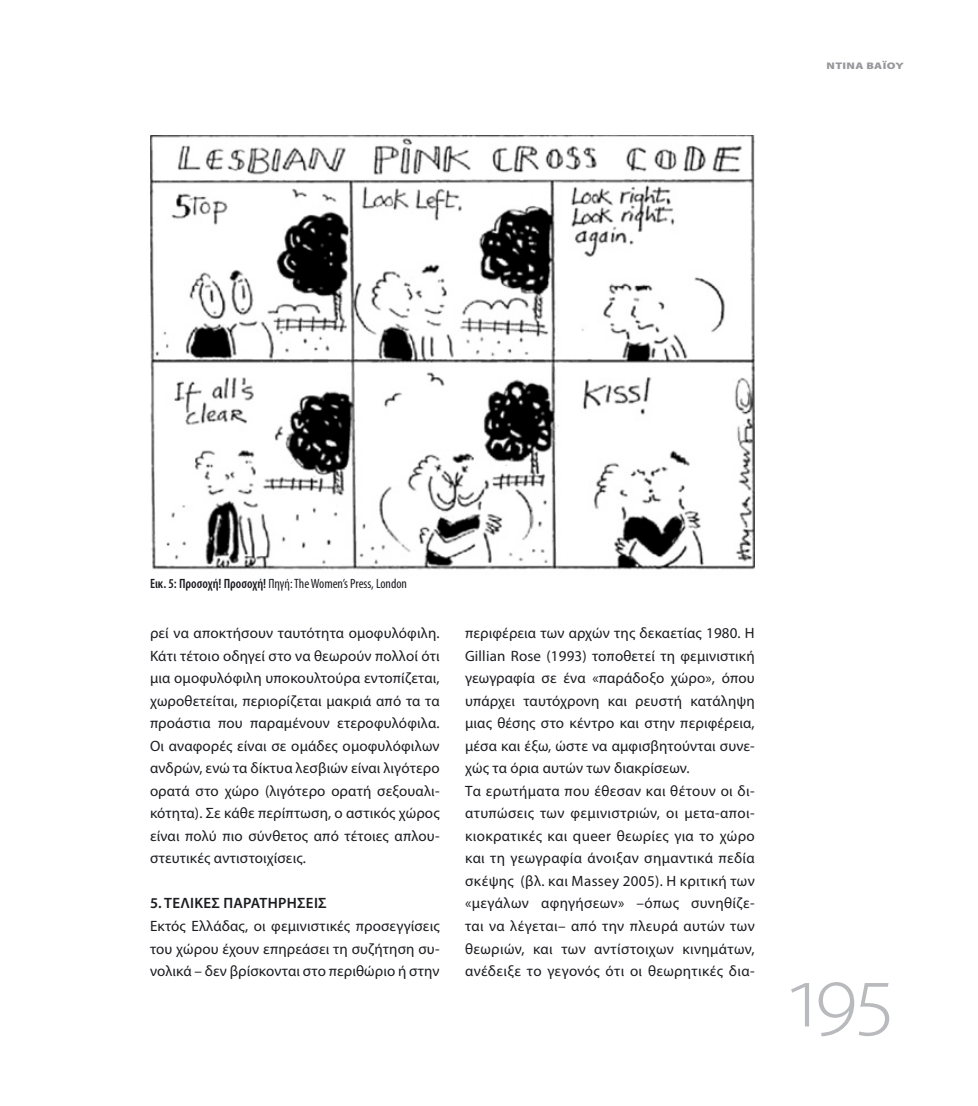
<style>
.page{position:relative;width:978px;height:1106px;background:#fff}
.page>*{position:absolute;margin:0;border:0;box-sizing:border-box;transform-origin:0 0}
.t1{font:300 90px "Myriad Pro";color:#b9babd}
.t2{font:15px/22.5px "Myriad Pro";letter-spacing:.015em;color:#1b1c20;text-align:justify}
.t3{font:600 15px "Myriad Pro";color:#1b1c20}
.t4{font:condensed 13.5px "Myriad Pro";color:#1b1c20}
.t5{font:900 9.6px "Myriad Pro";letter-spacing:.03em;color:#98989c;scale:1.25 1}
.s1{font-weight:600}
</style>
<div class="page">
<img style="left:150px;top:136px;width:605px;height:434px">
<p class="t5" style="left:827px;top:59px;width:63px">ΝΤΙΝΑ ΒΑΪΟΥ</p>
<p class="t4" style="left:150px;top:575px;width:259px"><span class="s1">Εικ. 5: Προσοχή! Προσοχή!</span> Πηγή: The Women’s Press, London</p>
<p class="t2" style="left:150px;top:622px;width:291px">ρεί να αποκτήσουν ταυτότητα ομοφυλόφιλη.<br>Κάτι τέτοιο οδηγεί στο να θεωρούν πολλοί ότι μια ομοφυλόφιλη υποκουλτούρα εντοπίζεται, χωροθετείται, περιορίζεται μακριά από τα τα προάστια που παραμένουν ετεροφυλόφιλα.<br>Οι αναφορές είναι σε ομάδες ομοφυλόφιλων ανδρών, ενώ τα δίκτυα λεσβιών είναι λιγότερο ορατά στο χώρο (λιγότερο ορατή σεξουαλι&shy;κότητα). Σε κάθε περίπτωση, ο αστικός χώρος είναι πολύ πιο σύνθετος από τέτοιες απλου&shy;στευτικές αντιστοιχίσεις.</p>
<p class="t3" style="left:150px;top:894px;width:24px">5. ΤΕΛΙΚΕΣ</p>
<p class="t3" style="left:223px;top:894px;width:20px">ΠΑΡΑΤΗΡΗΣΕΙΣ</p>
<p class="t2" style="left:150px;top:914px;width:291px">Εκτός Ελλάδας, οι φεμινιστικές προσεγγίσεις του χώρου έχουν επηρεάσει τη συζήτηση συ&shy;νολικά – δεν βρίσκονται στο περιθώριο ή στην</p>
<p class="t2" style="left:465px;top:622px;width:291px;text-align:left">περιφέρεια των αρχών της δεκαετίας 1980. Η Gillian Rose (1993) τοποθετεί τη φεμινιστική γεωγραφία σε ένα «παράδοξο χώρο», όπου υπάρχει ταυτόχρονη και ρευστή κατάληψη μιας θέσης στο κέντρο και στην περιφέρεια, μέσα και έξω, ώστε να αμφισβητούνται συνε&shy;χώς τα όρια αυτών των διακρίσεων.<br>Τα ερωτήματα που έθεσαν και θέτουν οι δι&shy;ατυπώσεις των φεμινιστριών, οι μετα-αποι&shy;κιοκρατικές και queer θεωρίες για το χώρο και τη γεωγραφία άνοιξαν σημαντικά πεδία σκέψης (βλ. και Massey 2005). Η κριτική των «μεγάλων αφηγήσεων» –όπως συνηθίζε&shy;ται να λέγεται– από την πλευρά αυτών των θεωριών, και των αντίστοιχων κινημάτων, ανέδειξε το γεγονός ότι οι θεωρητικές δια-</p>
<h1 class="t1" style="left:789px;top:942px;width:106px">195</h1>
</div>
